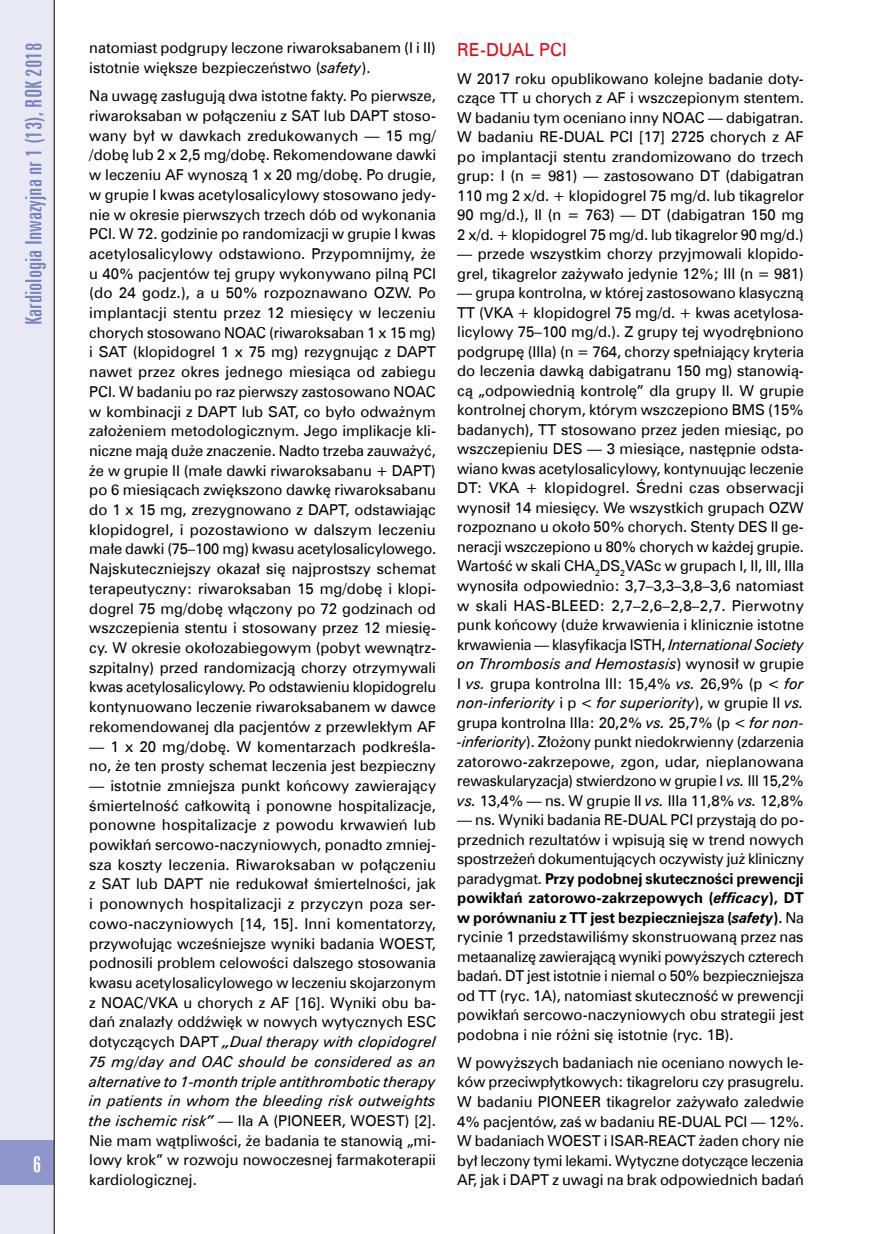
<style>
.page{position:relative;width:872px;height:1234px;background:#fff}
.page>*{position:absolute;margin:0;border:0;box-sizing:border-box;transform-origin:0 0}
.t1{font:22.5px "Zurich X Cn EU";color:#7882bf;scale:1.07 1}
.t2{font:22.5px "Zurich X Cn EU";color:#fff;scale:1.07 1}
.t3{font:18px "Zurich EU";color:#e30613}
.t4{font:15px/19.6px "Zurich EU";color:#000;text-align:justify}
.s1{font-style:italic}
.s2{font-weight:700}
.s3{font-weight:700;font-style:italic}
</style>
<div class="page">
<div style="left:0;top:0;width:54px;height:1233px;background:#e9e9f6"></div>
<div style="left:0;top:1140px;width:54px;height:44px;background:#8f96cb"></div>
<hr style="left:54px;top:0;width:1px;height:1233px;background:#000">
<h1 class="t1" style="left:20px;top:325px;width:265px;rotate:-90deg">Kardiologia Inwazyjna nr 1 (13), ROK 2018</h1>
<p class="t4" style="left:89px;top:38px;width:348px">natomiast podgrupy leczone riwaroksabanem (I i II) istotnie większe bezpieczeństwo (<span class="s1">safety</span>).</p>
<p class="t4" style="left:89px;top:86px;width:348px">Na uwagę zasługują dwa istotne fakty. Po pierwsze, riwaroksaban w połączeniu z SAT lub DAPT stoso&shy;wany był w dawkach zredukowanych — 15 mg/ /dobę lub 2 x 2,5 mg/dobę. Rekomendowane dawki w leczeniu AF wynoszą 1 x 20 mg/dobę. Po drugie, w grupie I kwas acetylosalicylowy stosowano jedy&shy;nie w okresie pierwszych trzech dób od wykonania PCI. W 72. godzinie po randomizacji w grupie I kwas acetylosalicylowy odstawiono. Przypomnijmy, że u 40% pacjentów tej grupy wykonywano pilną PCI (do 24 godz.), a u 50% rozpoznawano OZW. Po implantacji stentu przez 12 miesięcy w leczeniu chorych stosowano NOAC (riwaroksaban 1 x 15 mg) i SAT (klopidogrel 1 x 75 mg) rezygnując z DAPT nawet przez okres jednego miesiąca od zabiegu PCI. W badaniu po raz pierwszy zastosowano NOAC w kombinacji z DAPT lub SAT, co było odważnym założeniem metodologicznym. Jego implikacje kli&shy;niczne mają duże znaczenie. Nadto trzeba zauważyć, że w grupie II (małe dawki riwaroksabanu + DAPT) po 6 miesiącach zwiększono dawkę riwaroksabanu do 1 x 15 mg, zrezygnowano z DAPT, odstawiając klopidogrel, i pozostawiono w dalszym leczeniu małe dawki (75–100 mg) kwasu acetylosalicylowego.<br>Najskuteczniejszy okazał się najprostszy schemat terapeutyczny: riwaroksaban 15 mg/dobę i klopi&shy;dogrel 75 mg/dobę włączony po 72 godzinach od wszczepienia stentu i stosowany przez 12 miesię&shy;cy. W okresie okołozabiegowym (pobyt wewnątrz&shy;szpitalny) przed randomizacją chorzy otrzymywali kwas acetylosalicylowy. Po odstawieniu klopidogrelu kontynuowano leczenie riwaroksabanem w dawce rekomendowanej dla pacjentów z przewlekłym AF</p>
<p class="t4" style="left:89px;top:736px;width:348px">— 1 x 20 mg/dobę. W komentarzach podkreśla&shy;no, że ten prosty schemat leczenia jest bezpieczny</p>
<p class="t4" style="left:89px;top:775px;width:348px">— istotnie zmniejsza punkt końcowy zawierający śmiertelność całkowitą i ponowne hospitalizacje, ponowne hospitalizacje z powodu krwawień lub powikłań sercowo-naczyniowych, ponadto zmniej&shy;sza koszty leczenia. Riwaroksaban w połączeniu z SAT lub DAPT nie redukował śmiertelności, jak i ponownych hospitalizacji z przyczyn poza ser&shy;cowo-naczyniowych [14, 15]. Inni komentatorzy, przywołując wcześniejsze wyniki badania WOEST, podnosili problem celowości dalszego stosowania kwasu acetylosalicylowego w leczeniu skojarzonym z NOAC/VKA u chorych z AF [16]. Wyniki obu ba&shy;dań znalazły oddźwięk w nowych wytycznych ESC dotyczących DAPT <span class="s1">„Dual therapy with clopidogrel 75 mg/day and OAC should be considered as an alternative to 1-month triple antithrombotic therapy in patients in whom the bleeding risk outweights the ischemic risk”</span> — IIa A (PIONEER, WOEST) [2].<br>Nie mam wątpliwości, że badania te stanowią „mi&shy;lowy krok” w rozwoju nowoczesnej farmakoterapii kardiologicznej.</p>
<h1 class="t2" style="left:33px;top:1150px;width:9px">6</h1>
<p class="t3" style="left:457px;top:38px;width:111px">RE-DUAL PCI</p>
<p class="t4" style="left:457px;top:68px;width:348px">W 2017 roku opublikowano kolejne badanie doty&shy;czące TT u chorych z AF i wszczepionym stentem.<br>W badaniu tym oceniano inny NOAC — dabigatran.<br>W badaniu RE-DUAL PCI [17] 2725 chorych z AF po implantacji stentu zrandomizowano do trzech grup: I (n = 981) — zastosowano DT (dabigatran 110 mg 2 x/d. + klopidogrel 75 mg/d. lub tikagrelor 90 mg/d.), II (n = 763) — DT (dabigatran 150 mg 2 x/d. + klopidogrel 75 mg/d. lub tikagrelor 90 mg/d.)</p>
<p class="t4" style="left:457px;top:244px;width:348px">— przede wszystkim chorzy przyjmowali klopido&shy;grel, tikagrelor zażywało jedynie 12%; III (n = 981)</p>
<p class="t4" style="left:457px;top:283px;width:348px">— grupa kontrolna, w której zastosowano klasyczną TT (VKA + klopidogrel 75 mg/d. + kwas acetylosa&shy;licylowy 75–100 mg/d.). Z grupy tej wyodrębniono podgrupę (IIIa) (n = 764, chorzy spełniający kryteria do leczenia dawką dabigatranu 150 mg) stanowią&shy;cą „odpowiednią kontrolę” dla grupy II. W grupie kontrolnej chorym, którym wszczepiono BMS (15% badanych), TT stosowano przez jeden miesiąc, po wszczepieniu DES — 3 miesiące, następnie odsta&shy;wiano kwas acetylosalicylowy, kontynuując leczenie DT: VKA + klopidogrel. Średni czas obserwacji wynosił 14 miesięcy. We wszystkich grupach OZW rozpoznano u około 50% chorych. Stenty DES II ge&shy;neracji wszczepiono u 80% chorych w każdej grupie.<br>Wartość w skali CHA<sub>2</sub>DS<sub>2</sub>VASc w grupach I, II, III, IIIa wynosiła odpowiednio: 3,7–3,3–3,8–3,6 natomiast w skali HAS-BLEED: 2,7–2,6–2,8–2,7. Pierwotny punk końcowy (duże krwawienia i klinicznie istotne krwawienia — klasyfikacja ISTH, <span class="s1">International Society on Thrombosis and Hemostasis</span>) wynosił w grupie I <span class="s1">vs.</span> grupa kontrolna III: 15,4% <span class="s1">vs.</span> 26,9% (p &lt; <span class="s1">for non-inferiority</span> i p &lt; <span class="s1">for superiority</span>), w grupie II <span class="s1">vs. </span>grupa kontrolna IIIa: 20,2% <span class="s1">vs.</span> 25,7% (p &lt; <span class="s1">for non--inferiority</span>). Złożony punkt niedokrwienny (zdarzenia zatorowo-zakrzepowe, zgon, udar, nieplanowana rewaskularyzacja) stwierdzono w grupie I <span class="s1">vs.</span> III 15,2% <span class="s1">vs.</span> 13,4% — ns. W grupie II <span class="s1">vs.</span> IIIa 11,8% <span class="s1">vs.</span> 12,8%</p>
<p class="t4" style="left:457px;top:809px;width:348px">— ns. Wyniki badania RE-DUAL PCI przystają do po&shy;przednich rezultatów i wpisują się w trend nowych spostrzeżeń dokumentujących oczywisty już kliniczny paradygmat. <span class="s2">Przy podobnej skuteczności prewencji powikłań zatorowo-zakrzepowych (</span><span class="s3">efficacy</span><span class="s2">), DT w porównaniu z TT jest bezpieczniejsza (</span><span class="s3">safety</span><span class="s2">).</span> Na rycinie 1 przedstawiliśmy skonstruowaną przez nas metaanalizę zawierającą wyniki powyższych czterech badań. DT jest istotnie i niemal o 50% bezpieczniejsza od TT (ryc. 1A), natomiast skuteczność w prewencji powikłań sercowo-naczyniowych obu strategii jest podobna i nie różni się istotnie (ryc. 1B).</p>
<p class="t4" style="left:457px;top:1052px;width:348px">W powyższych badaniach nie oceniano nowych le&shy;ków przeciwpłytkowych: tikagreloru czy prasugrelu.<br>W badaniu PIONEER tikagrelor zażywało zaledwie 4% pacjentów, zaś w badaniu RE-DUAL PCI — 12%.<br>W badaniach WOEST i ISAR-REACT żaden chory nie był leczony tymi lekami. Wytyczne dotyczące leczenia AF, jak i DAPT z uwagi na brak odpowiednich badań</p>
</div>
